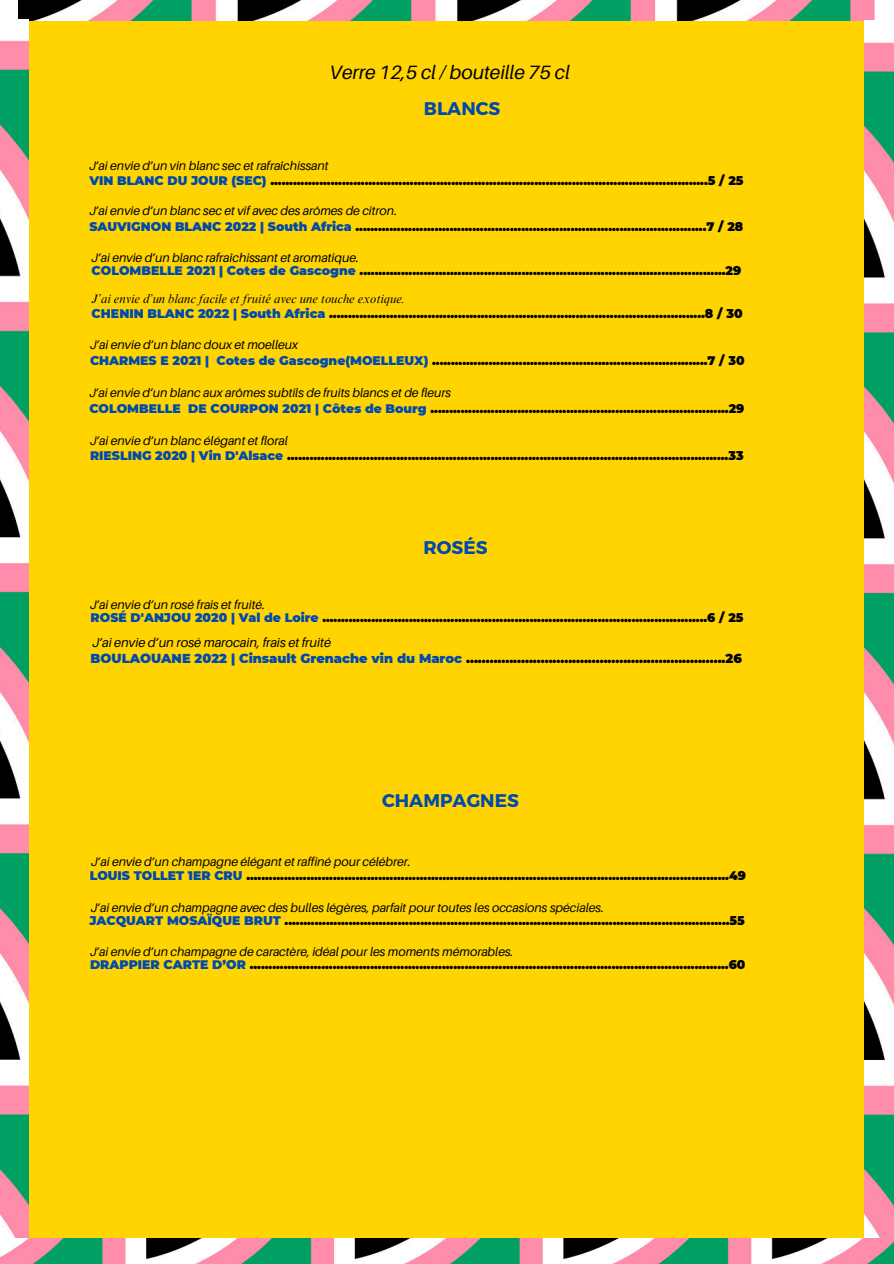
<style>
.page{position:relative;width:894px;height:1264px;background:#fff}
.page>*{position:absolute;margin:0;border:0;box-sizing:border-box;transform-origin:0 0}
.t1{font:italic 19.35px "Aileron";color:#000}
.t2{font:700 18.3px "Montserrat";color:#004aad}
.t3{font:900 12.9px "Montserrat";color:#000}
.t4{font:italic 12.9px "Aileron";color:#000}
.t5{font:900 12.45px "Montserrat";color:#000}
.t6{font:italic 12.45px "Aileron";color:#000}
.t7{font:italic 12.45px "Times NRMT Pro";color:#000}
.s1{color:#004aad}
</style>
<div class="page">
<div style="left:0;top:0;width:893px;height:1263px;background:#ffd400"></div>
<img style="left:0;top:0;width:893px;height:20px">
<img style="left:0;top:19px;width:28px;height:1219px">
<img style="left:864px;top:20px;width:29px;height:1218px">
<img style="left:0;top:1238px;width:893px;height:25px">
<h2 class="t1" style="left:329px;top:61px;width:242px">Verre 12,5 cl / bouteille 75 cl</h2>
<h4 class="t2" style="left:424px;top:97px;width:78px">BLANCS</h4>
<h4 class="t6" style="left:89px;top:158px;width:241px">J’ai envie d’un vin blanc sec et rafraîchissant</h4>
<p class="t5" style="left:89px;top:173px;width:655px"><span class="s1">VIN BLANC DU JOUR (SEC)</span> ....................................................................................................................5 / 25</p>
<h1 class="t6" style="left:89px;top:203px;width:309px">J’ai envie d’un blanc sec et vif avec des arômes de citron.</h1>
<p class="t5" style="left:89px;top:219px;width:655px"><span class="s1">SAUVIGNON BLANC 2022 | South Africa</span> .............................................……..........................................7 / 28</p>
<p class="t6" style="left:92px;top:250px;width:269px">J’ai envie d’un blanc rafraîchissant et aromatique.</p>
<h4 class="t5" style="left:92px;top:263px;width:651px"><span class="s1">COLOMBELLE 2021 | Cotes de Gascogne</span> .............................................................................……..............29</h4>
<h4 class="t7" style="left:92px;top:294px;width:315px">J’ai envie d’un blanc facile et fruité avec une touche exotique.</h4>
<h1 class="t5" style="left:92px;top:306px;width:652px"><span class="s1">CHENIN BLANC 2022 | South Africa</span> .....................................................................................……........8 / 30</h1>
<p class="t6" style="left:90px;top:337px;width:209px">J’ai envie d’un blanc doux et moelleux</p>
<h3 class="t5" style="left:90px;top:353px;width:656px"><span class="s1">CHARMES E 2021 | Cotes de Gascogne(MOELLEUX)</span> ..............................................................…........7 / 30</h3>
<p class="t5" style="left:89px;top:401px;width:656px"><span class="s1">COLOMBELLE DE COURPON 2021 | Côtes de Bourg</span> ............…..................................…...........................29</p>
<p class="t6" style="left:89px;top:384px;width:363px">J’ai envie d’un blanc aux arômes subtils de fruits blancs et de fleurs</p>
<p class="t6" style="left:90px;top:433px;width:199px">J’ai envie d’un blanc élégant et floral</p>
<h3 class="t5" style="left:90px;top:448px;width:655px"><span class="s1">RIESLING 2020 | Vin D'Alsace</span> ...................................................................................................…...............33</h3>
<h1 class="t2" style="left:423px;top:535px;width:65px">ROSÉS</h1>
<p class="t6" style="left:90px;top:597px;width:176px">J’ai envie d’un rosé frais et fruité.</p>
<h4 class="t4" style="left:92px;top:634px;width:240px">J’ai envie d’un rosé marocain, frais et fruité</h4>
<p class="t3" style="left:91px;top:650px;width:652px"><span class="s1">BOULAOUANE 2022 | Cinsault Grenache vin du Maroc</span> ..................................................................26</p>
<h4 class="t5" style="left:91px;top:610px;width:654px"><span class="s1">ROSÉ D'ANJOU 2020 | Val de Loire</span> ....................................................................…..................…..........6 / 25</h4>
<p class="t2" style="left:382px;top:788px;width:138px">CHAMPAGNES</p>
<p class="t6" style="left:91px;top:854px;width:321px">J’ai envie d’un champagne élégant et raffiné pour célébrer.</p>
<h4 class="t5" style="left:90px;top:867px;width:657px"><span class="s1">LOUIS TOLLET 1ER CRU</span> ................................................................................................................................49</h4>
<p class="t6" style="left:91px;top:899px;width:514px">J’ai envie d’un champagne avec des bulles légères, parfait pour toutes les occasions spéciales.</p>
<h4 class="t5" style="left:89px;top:913px;width:657px"><span class="s1">JACQUART MOSAÏQUE BRUT</span> ......................................................................................................................55</h4>
<p class="t6" style="left:90px;top:944px;width:425px">J’ai envie d’un champagne de caractère, idéal pour les moments mémorables.</p>
<h3 class="t5" style="left:90px;top:957px;width:656px"><span class="s1">DRAPPIER CARTE D’OR</span> ...............................................................................................................................60</h3>
</div>
